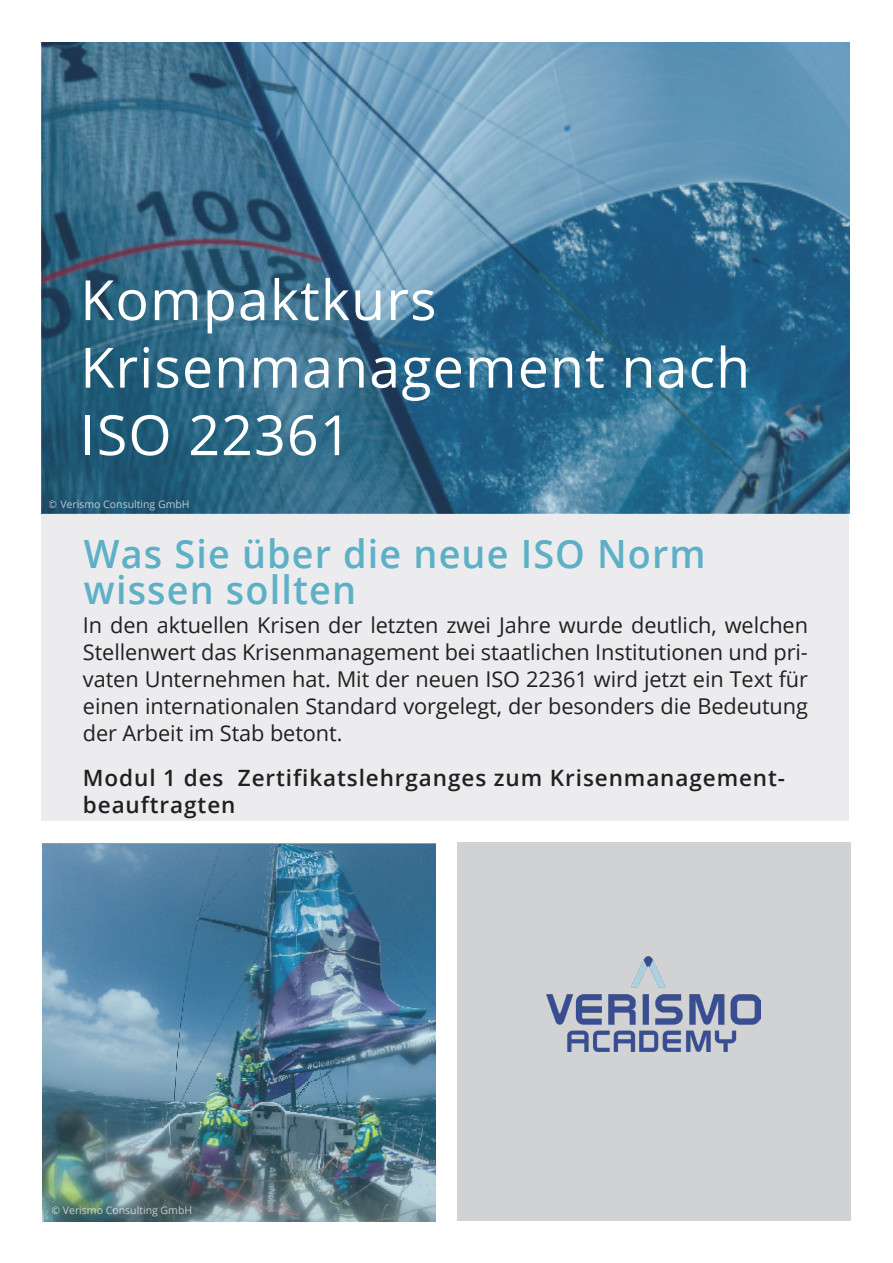
<style>
.page{position:relative;width:893px;height:1263px;background:#fff}
.page>*{position:absolute;margin:0;border:0;box-sizing:border-box;transform-origin:0 0}
.t1{font:55.5px/67.5px "Open Sans";letter-spacing:.02em;color:#fff}
.t2{font:600 39px "Open Sans";letter-spacing:.03em;color:#5db0c5}
.t3{font:600 22.5px "Open Sans";letter-spacing:.04em;color:#231f20}
._01_Cover_Untertitel{font:21.75px/27px "Open Sans";letter-spacing:-.005em;color:#231f20;text-align:justify}
.t4{font:10.5px "Open Sans";color:#fff}
</style>
<div class="page">
<div style="left:41px;top:43px;width:808px;height:778px;background:#ececee"></div>
<div style="left:457px;top:842px;width:393px;height:378px;background:#d1d2d4"></div>
<img style="left:546px;top:956px;width:214px;height:95px">
<img style="left:43px;top:844px;width:393px;height:378px">
<img style="left:41px;top:43px;width:809px;height:470px">
<p class="t1" style="left:80px;top:265px;width:358px">Kompaktkurs</p>
<p class="t1" style="left:80px;top:332px;width:671px">Krisenmanagement nach<br>ISO 22361</p>
<p class="t4" style="left:49px;top:497px;width:142px">© Verismo Consulting GmbH</p>
<p class="t2" style="left:84px;top:527px;width:623px">Was Sie über die neue ISO Norm</p>
<p class="t2" style="left:84px;top:563px;width:274px">wissen sollten</p>
<p class="_01_Cover_Untertitel" style="left:83px;top:611px;width:727px">In den aktuellen Krisen der letzten zwei Jahre wurde deutlich, welchen Stellenwert das Krisenmanagement bei staatlichen Institutionen und pri&shy;vaten Unternehmen hat. Mit der neuen ISO 22361 wird jetzt ein Text für einen internationalen Standard vorgelegt, der besonders die Bedeutung der Arbeit im Stab betont.</p>
<p class="t3" style="left:83px;top:763px;width:704px">Modul 1 des Zertifikatslehrganges zum Krisenmanagement-</p>
<p class="t3" style="left:83px;top:790px;width:154px">beauftragten</p>
<p class="t4" style="left:51px;top:1203px;width:142px">© Verismo Consulting GmbH</p>
</div>
